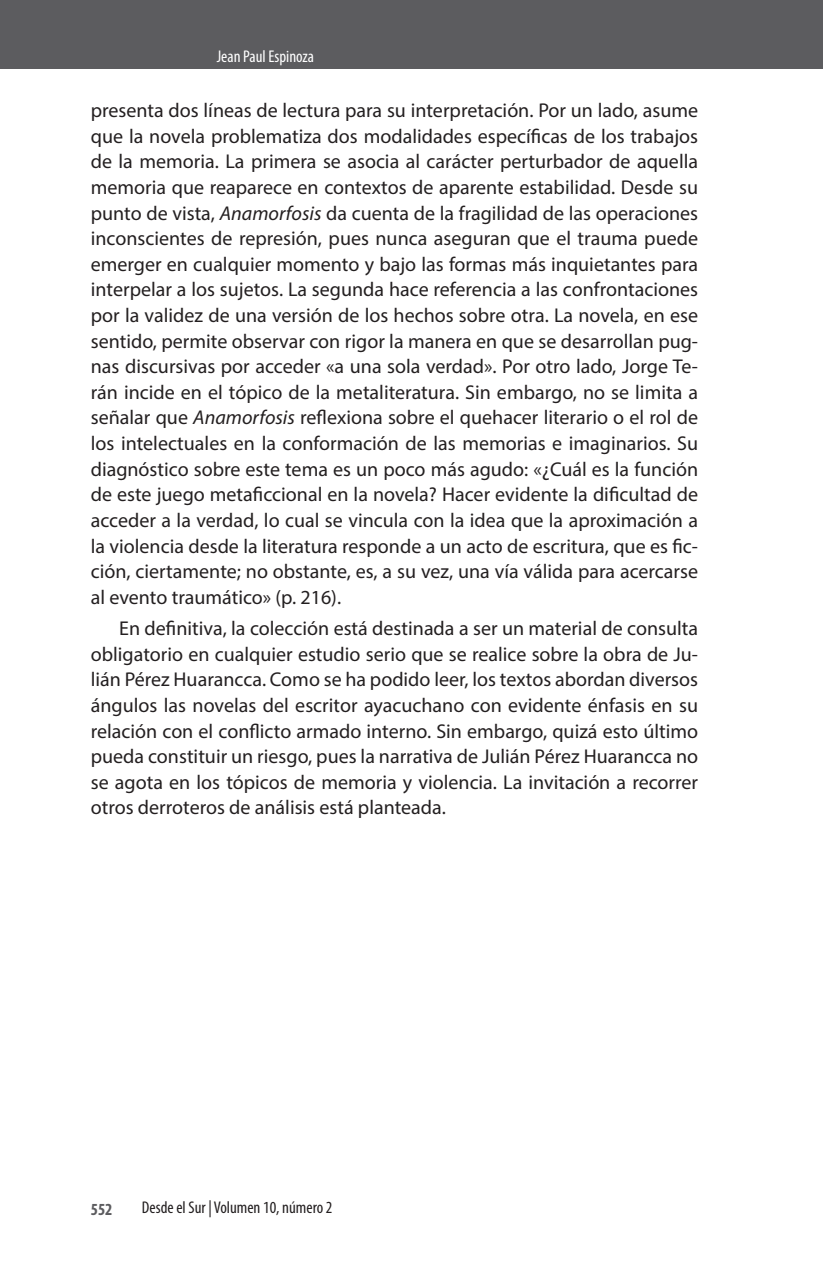
<style>
.page{position:relative;width:823px;height:1265px;background:#fff}
.page>*{position:absolute;margin:0;border:0;box-sizing:border-box;transform-origin:0 0}
.PARRAFOS{font:20px/25.6px "Myriad Pro";color:#231f20;text-align:justify}
.t1{font:condensed 17px "Myriad Pro";color:#231f20}
.PARRAFOS-2{font:condensed 17px "Myriad Pro";color:#fff}
.t2{font:700 condensed 17px "Myriad Pro";color:#5c5c5f}
.s1{font-style:italic}
</style>
<div class="page">
<div style="left:0;top:0;width:822px;height:68px;background:#5c5c5f"></div>
<p class="PARRAFOS-2" style="left:217px;top:46px;width:99px">Jean Paul Espinoza</p>
<p class="PARRAFOS" style="left:91px;top:97px;width:608px">presenta dos líneas de lectura para su interpretación. Por un lado, asume que la novela problematiza dos modalidades específicas de los trabajos de la memoria. La primera se asocia al carácter perturbador de aquella memoria que reaparece en contextos de aparente estabilidad. Desde su punto de vista, <span class="s1">Anamorfosis</span> da cuenta de la fragilidad de las operaciones inconscientes de represión, pues nunca aseguran que el trauma puede emerger en cualquier momento y bajo las formas más inquietantes para interpelar a los sujetos. La segunda hace referencia a las confrontaciones por la validez de una versión de los hechos sobre otra. La novela, en ese sentido, permite observar con rigor la manera en que se desarrollan pug&shy;nas discursivas por acceder «a una sola verdad». Por otro lado, Jorge Te&shy;rán incide en el tópico de la metaliteratura. Sin embargo, no se limita a señalar que <span class="s1">Anamorfosis</span> reflexiona sobre el quehacer literario o el rol de los intelectuales en la conformación de las memorias e imaginarios. Su diagnóstico sobre este tema es un poco más agudo: «¿Cuál es la función de este juego metaficcional en la novela? Hacer evidente la dificultad de acceder a la verdad, lo cual se vincula con la idea que la aproximación a la violencia desde la literatura responde a un acto de escritura, que es fic&shy;ción, ciertamente; no obstante, es, a su vez, una vía válida para acercarse al evento traumático» (p. 216).</p>
<p class="PARRAFOS" style="left:91px;top:615px;width:608px;text-indent:28px">En definitiva, la colección está destinada a ser un material de consulta obligatorio en cualquier estudio serio que se realice sobre la obra de Ju&shy;lián Pérez Huarancca. Como se ha podido leer, los textos abordan diversos ángulos las novelas del escritor ayacuchano con evidente énfasis en su relación con el conflicto armado interno. Sin embargo, quizá esto último pueda constituir un riesgo, pues la narrativa de Julián Pérez Huarancca no se agota en los tópicos de memoria y violencia. La invitación a recorrer otros derroteros de análisis está planteada.</p>
<p class="t2" style="left:91px;top:1198px;width:23px">552</p>
<p class="t1" style="left:142px;top:1196px;width:192px">Desde el Sur | Volumen 10, número 2</p>
</div>
